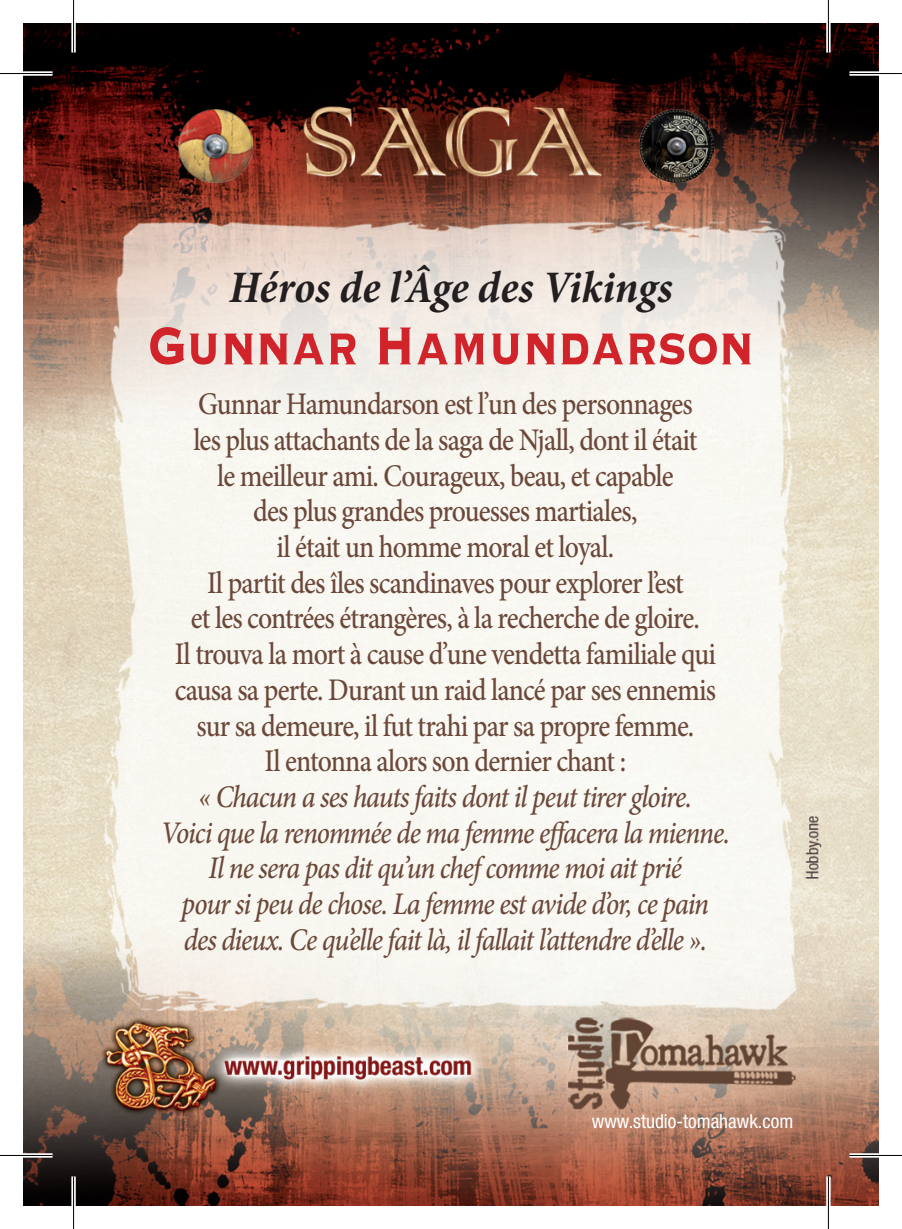
<style>
.page{position:relative;width:902px;height:1229px;background:#fff}
.page>*{position:absolute;margin:0;border:0;box-sizing:border-box;transform-origin:0 0}
.t1{font:700 70px "Copperplate";color:#d1232a;scale:.75 1}
.t2{font:italic 700 condensed 45.5px "Minion Pro";color:#231f20}
.t3{font:500 31.5px/35.7px "Minion Pro";letter-spacing:-.03em;color:#6b483a;text-align:center;scale:.88 1}
.t4{font:condensed 19.25px "Helvetica Neue";color:#fff}
.s1{font-style:italic}
</style>
<div class="page">
<img style="left:24px;top:24px;width:853px;height:1181px">
<img style="left:179px;top:109px;width:73px;height:74px">
<img style="left:639px;top:109px;width:74px;height:74px">
<div style="left:0;top:71px;width:52px;height:5px;background:#fff"></div>
<div style="left:849px;top:71px;width:52px;height:5px;background:#fff"></div>
<svg style="left:23px;top:1153px;width:29px;height:4px"></svg>
<svg style="left:849px;top:1153px;width:30px;height:4px"></svg>
<div style="left:71px;top:0;width:5px;height:52px;background:#f5f5f5"></div>
<div style="left:71px;top:1176px;width:5px;height:52px;background:#f5f5f5"></div>
<svg style="left:825px;top:0;width:5px;height:52px"></svg>
<svg style="left:825px;top:1176px;width:5px;height:52px"></svg>
<hr style="left:0;top:73px;width:52px;height:1px;background:#000">
<hr style="left:849px;top:73px;width:52px;height:1px;background:#000">
<hr style="left:0;top:1154px;width:52px;height:2px;background:#000">
<hr style="left:849px;top:1154px;width:52px;height:2px;background:#000">
<hr style="left:73px;top:0;width:1px;height:52px;background:#000">
<hr style="left:73px;top:1176px;width:1px;height:52px;background:#000">
<hr style="left:827px;top:0;width:1px;height:52px;background:#000">
<hr style="left:827px;top:1176px;width:1px;height:52px;background:#000">
<p class="t2" style="left:229px;top:256px;width:445px">Héros de l’Âge des Vikings</p>
<p class="t1" style="left:148px;top:300px;width:809px">Gunnar Hamundarson</p>
<p class="t3" style="left:161px;top:386px;width:648px">Gunnar Hamundarson est l’un des personnages<br>les plus attachants de la saga de Njall, dont il était<br>le meilleur ami. Courageux, beau, et capable<br>des plus grandes prouesses martiales,<br>il était un homme moral et loyal.<br>Il partit des îles scandinaves pour explorer l’est<br>et les contrées étrangères, à la recherche de gloire.<br>Il trouva la mort à cause d’une vendetta familiale qui causa sa perte. Durant un raid lancé par ses ennemis sur sa demeure, il fut trahi par sa propre femme.<br>Il entonna alors son dernier chant :<br><span class="s1">« Chacun a ses hauts faits dont il peut tirer gloire.<br>Voici que la renommée de ma femme effacera la mienne.<br>Il ne sera pas dit qu’un chef comme moi ait prié<br>pour si peu de chose. La femme est avide d’or, ce pain<br>des dieux. Ce qu’elle fait là, il fallait l’attendre d’elle ».</span></p>
<p class="t4" style="left:591px;top:1109px;width:203px">www.studio-tomahawk.com</p>
</div>
